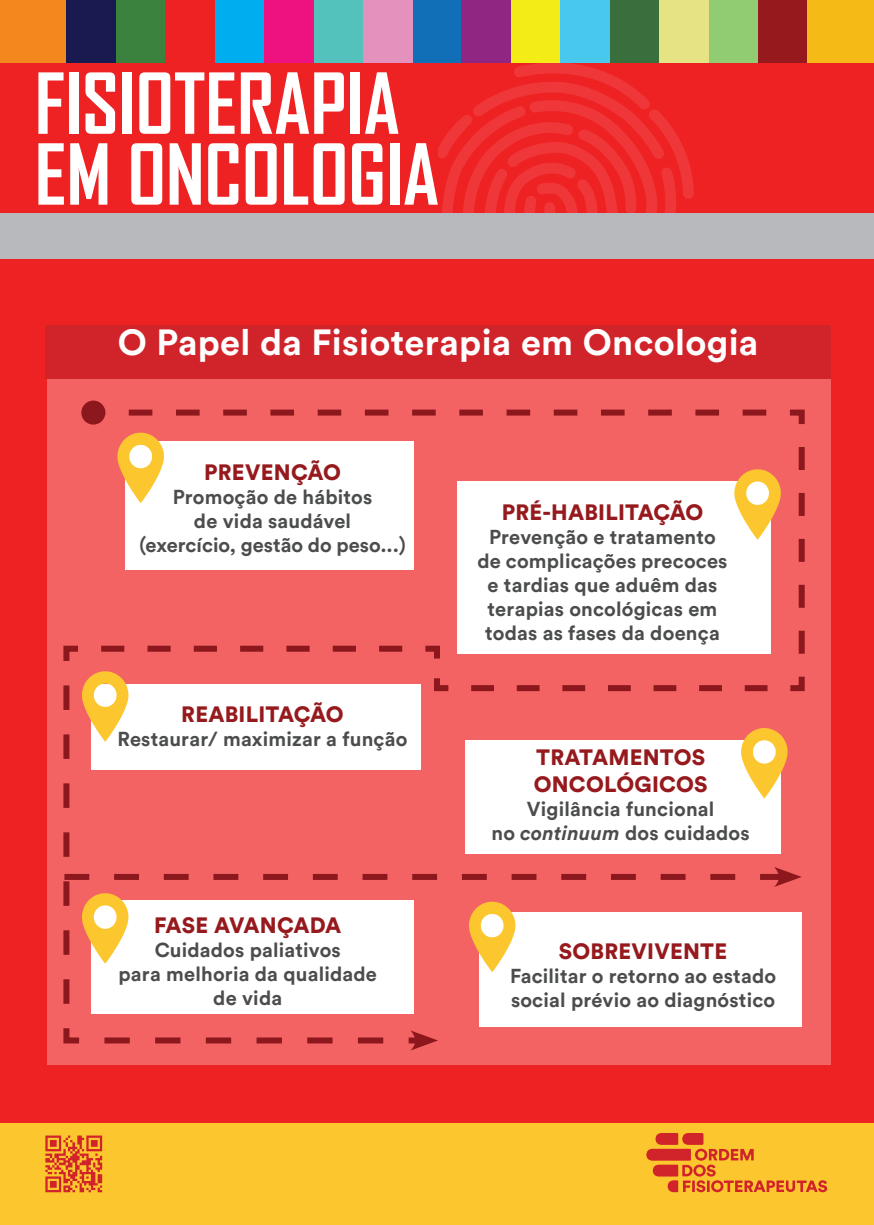
<style>
.page{position:relative;width:874px;height:1225px;background:#fff}
.page>*{position:absolute;margin:0;border:0;box-sizing:border-box;transform-origin:0 0}
.t1{font:700 80.4px/70.8px "Agency FB";color:#fff}
.t2{font:700 36px "Circular Std";letter-spacing:.01em;color:#fff}
.t3{font:900 22px/26.4px "Circular Std";letter-spacing:.01em;color:#961a1d}
.t4{font:700 20px/24px "Circular Std";letter-spacing:.01em;color:#4b4c4d;text-align:center}
.s1{font-style:italic}
</style>
<div class="page">
<div style="left:0;top:0;width:873px;height:1225px;background:#ee2123"></div>
<div style="left:0;top:1123px;width:873px;height:102px;background:#fcc72e"></div>
<div style="left:48px;top:376px;width:782px;height:688px;background:#f36364"></div>
<svg style="left:45px;top:1135px;width:57px;height:57px"></svg>
<svg style="left:646px;top:1133px;width:180px;height:59px"></svg>
<div style="left:0;top:0;width:66px;height:63px;background:#f5871f"></div>
<div style="left:412px;top:0;width:49px;height:63px;background:#116fb8"></div>
<div style="left:214px;top:0;width:50px;height:63px;background:#00aeef"></div>
<div style="left:609px;top:0;width:50px;height:63px;background:#396f3d"></div>
<div style="left:116px;top:0;width:49px;height:63px;background:#3a823d"></div>
<div style="left:511px;top:0;width:49px;height:63px;background:#f4ec17"></div>
<div style="left:313px;top:0;width:50px;height:63px;background:#54c2bc"></div>
<div style="left:708px;top:0;width:49px;height:63px;background:#91cb72"></div>
<div style="left:66px;top:0;width:50px;height:63px;background:#191a4f"></div>
<div style="left:659px;top:0;width:49px;height:63px;background:#e5e383"></div>
<div style="left:264px;top:0;width:49px;height:63px;background:#ed127f"></div>
<div style="left:461px;top:0;width:50px;height:63px;background:#902681"></div>
<div style="left:560px;top:0;width:49px;height:63px;background:#49c8ee"></div>
<div style="left:363px;top:0;width:49px;height:63px;background:#e591bd"></div>
<div style="left:757px;top:0;width:50px;height:63px;background:#961a1d"></div>
<div style="left:807px;top:0;width:66px;height:63px;background:#f6ba17"></div>
<svg style="left:438px;top:63px;width:255px;height:150px"></svg>
<div style="left:0;top:213px;width:873px;height:45px;background:#b8b9bc"></div>
<svg style="left:63px;top:407px;width:742px;height:637px"></svg>
<div style="left:81px;top:400px;width:24px;height:24px;background:#8c171c;border-radius:50%"></div>
<svg style="left:410px;top:1030px;width:28px;height:20px"></svg>
<svg style="left:63px;top:671px;width:738px;height:345px"></svg>
<svg style="left:117px;top:433px;width:47px;height:70px;background:#fbca78"></svg>
<svg style="left:734px;top:469px;width:46px;height:71px;background:#fbc976"></svg>
<div style="left:45px;top:326px;width:785px;height:53px;background:#d1232a"></div>
<h1 class="t1" style="left:35px;top:66px;width:406px">FISIOTERAPIA<br>EM ONCOLOGIA</h1>
<h2 class="t2" style="left:118px;top:319px;width:641px">O Papel da Fisioterapia em Oncologia</h2>
<p class="t3" style="left:204px;top:458px;width:138px">PREVENÇÃO</p>
<p class="t4" style="left:139px;top:484px;width:267px">Promoção de hábitos<br>de vida saudável<br>(exercício, gestão do peso...)</p>
<p class="t3" style="left:501px;top:498px;width:203px">PRÉ-HABILITAÇÃO</p>
<p class="t4" style="left:477px;top:524px;width:251px">Prevenção e tratamento de complicações precoces e tardias que aduêm das terapias oncológicas em todas as fases da doença</p>
<p class="t3" style="left:181px;top:700px;width:164px">REABILITAÇÃO</p>
<p class="t4" style="left:117px;top:726px;width:291px">Restaurar/ maximizar a função</p>
<p class="t3" style="left:154px;top:911px;width:189px">FASE AVANÇADA</p>
<p class="t4" style="left:118px;top:937px;width:260px">Cuidados paliativos<br>para melhoria da qualidade de vida</p>
<p class="t3" style="left:533px;top:744px;width:175px">TRATAMENTOS<br>ONCOLÓGICOS</p>
<p class="t4" style="left:491px;top:796px;width:259px">Vigilância funcional<br>no <span class="s1">continuum</span> dos cuidados</p>
<p class="t3" style="left:558px;top:937px;width:170px">SOBREVIVENTE</p>
<p class="t4" style="left:509px;top:963px;width:267px;text-align:left">Facilitar o retorno ao estado social prévio ao diagnóstico</p>
</div>
